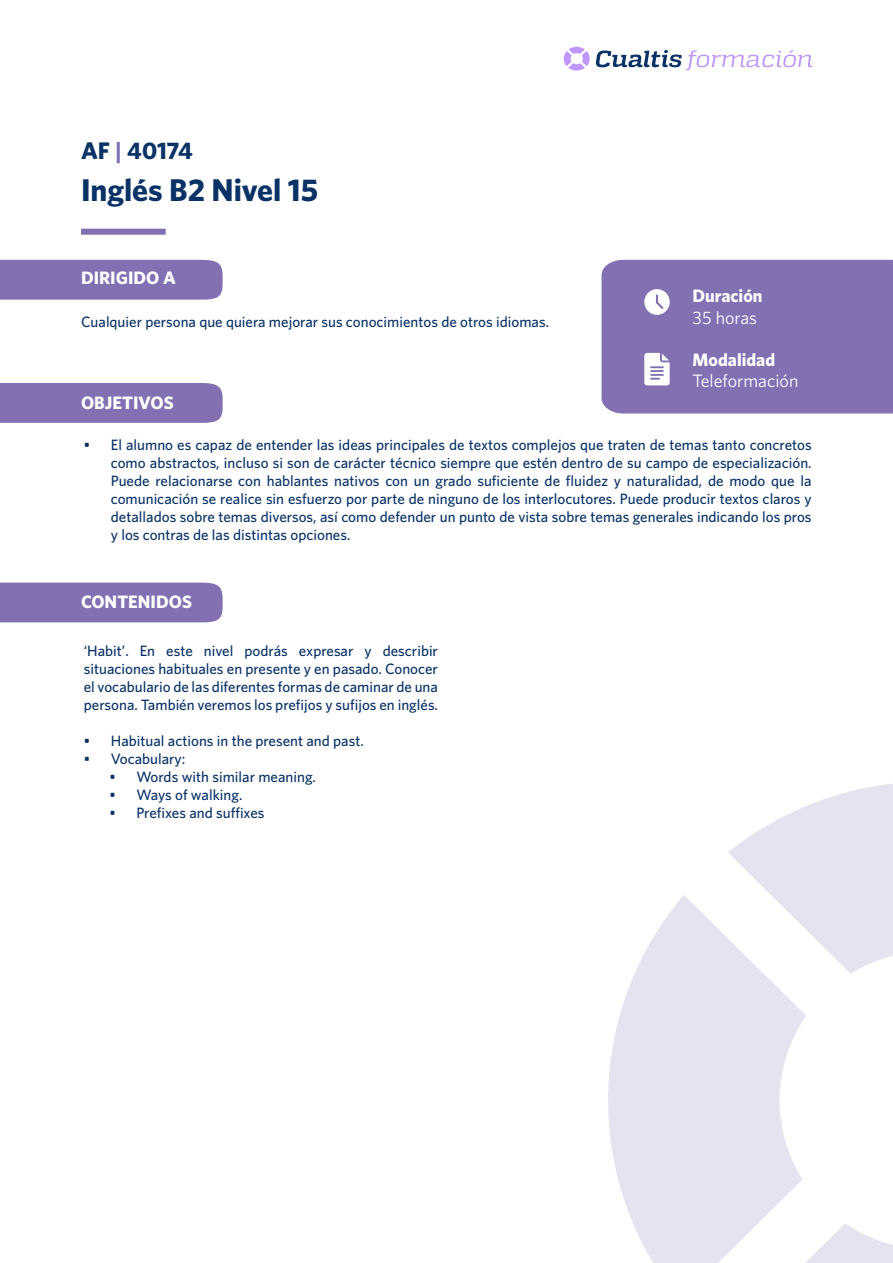
<style>
.page{position:relative;width:893px;height:1263px;background:#fff}
.page>*{position:absolute;margin:0;border:0;box-sizing:border-box;transform-origin:0 0}
.t1{font:700 31.5px "Whitney";letter-spacing:-.005em;color:#093266}
.t2{font:700 24px "Whitney";letter-spacing:-.005em;color:#093266}
.t3{font:700 18px "Whitney";color:#fff}
.t4{font:18px "Whitney";color:#fff}
.t5{font:500 15px/18px "Whitney";color:#093266;text-align:justify}
.s1{color:#8270b3}
</style>
<div class="page">
<svg style="left:728px;top:783px;width:165px;height:191px"></svg>
<svg style="left:806px;top:1224px;width:87px;height:39px"></svg>
<svg style="left:608px;top:895px;width:198px;height:368px;fill:#e6e2f0"></svg>
<div style="left:81px;top:229px;width:85px;height:6px;background:#8270b3"></div>
<div style="left:0;top:260px;width:223px;height:40px;background:#8270b3"></div>
<div style="left:0;top:383px;width:223px;height:40px;background:#8270b3"></div>
<div style="left:0;top:583px;width:223px;height:39px;background:#8270b3"></div>
<div style="left:602px;top:260px;width:291px;height:153px;background:#8270b3"></div>
<svg style="left:564px;top:47px;width:248px;height:24px"></svg>
<h2 class="t2" style="left:81px;top:136px;width:113px">AF <span class="s1">|</span> 40174</h2>
<h1 class="t1" style="left:81px;top:171px;width:239px">Inglés B2 Nivel 15</h1>
<p class="t3" style="left:81px;top:267px;width:96px">DIRIGIDO A</p>
<p class="t5" style="left:81px;top:312px;width:470px">Cualquier persona que quiera mejorar sus conocimientos de otros idiomas.</p>
<p class="t3" style="left:81px;top:391px;width:94px">OBJETIVOS</p>
<p class="t3" style="left:693px;top:285px;width:71px">Duración</p>
<p class="t4" style="left:693px;top:307px;width:66px">35 horas</p>
<p class="t3" style="left:693px;top:349px;width:84px">Modalidad</p>
<p class="t4" style="left:693px;top:371px;width:107px">Teleformación</p>
<p class="t5" style="left:111px;top:435px;width:702px;text-indent:-27px">• El alumno es capaz de entender las ideas principales de textos complejos que traten de temas tanto concretos como abstractos, incluso si son de carácter técnico siempre que estén dentro de su campo de especialización.<br>Puede relacionarse con hablantes nativos con un grado suficiente de fluidez y naturalidad, de modo que la comunicación se realice sin esfuerzo por parte de ninguno de los interlocutores. Puede producir textos claros y detallados sobre temas diversos, así como defender un punto de vista sobre temas generales indicando los pros y los contras de las distintas opciones.</p>
<p class="t3" style="left:81px;top:591px;width:112px">CONTENIDOS</p>
<p class="t5" style="left:84px;top:642px;width:356px">‘Habit’. En este nivel podrás expresar y describir situaciones habituales en presente y en pasado. Conocer el vocabulario de las diferentes formas de caminar de una persona. También veremos los prefijos y sufijos en inglés.</p>
<p class="t5" style="left:84px;top:732px;width:282px">• Habitual actions in the present and past.</p>
<p class="t5" style="left:84px;top:750px;width:103px">• Vocabulary:</p>
<p class="t5" style="left:109px;top:768px;width:208px">• Words with similar meaning.</p>
<p class="t5" style="left:109px;top:786px;width:135px">• Ways of walking.</p>
<p class="t5" style="left:109px;top:804px;width:157px">• Prefixes and suffixes</p>
</div>
